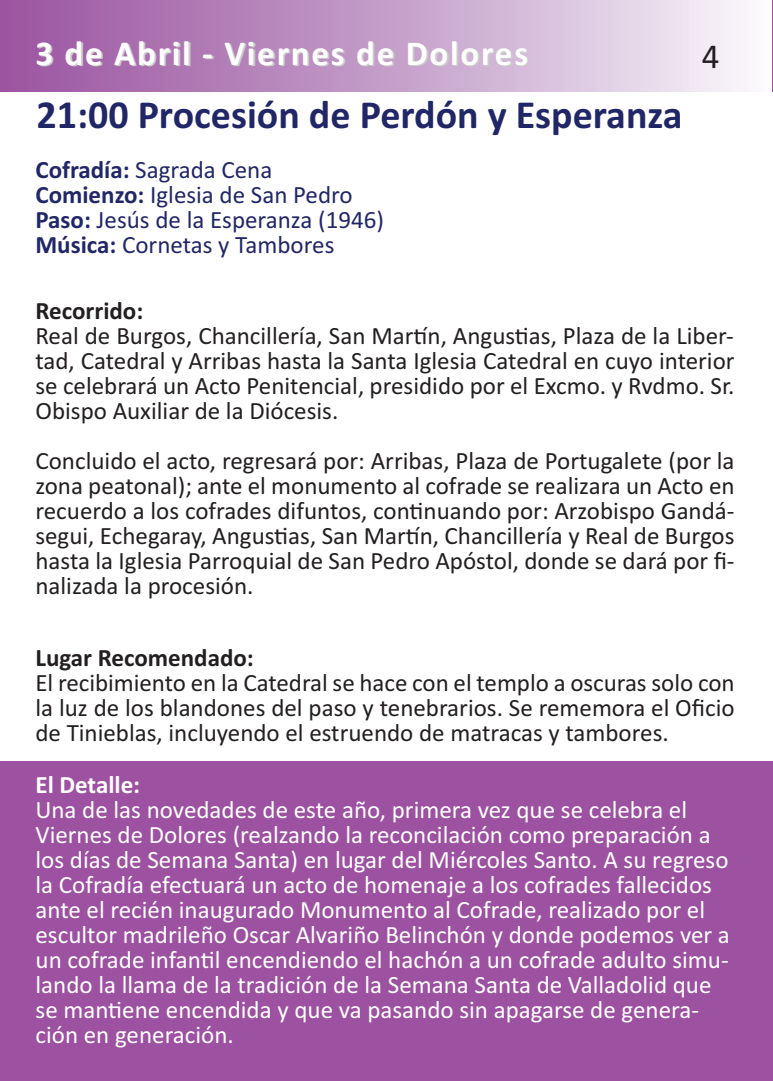
<style>
.page{position:relative;width:773px;height:1081px;background:#fff}
.page>*{position:absolute;margin:0;border:0;box-sizing:border-box;transform-origin:0 0}
.t1{font:700 40px "Calibri";color:#212766}
.t2{font:700 35px "Calibri";letter-spacing:.05em;color:#fff}
.t3{font:35px "Calibri";color:#231f20}
.t4{font:25px/25px "Calibri";color:#231f20;text-align:justify}
.t5{font:25px/25px "Calibri";color:#fff}
.t6{font:25px/25px "Calibri";color:#212766}
.t7{font:700 25px "Calibri";color:#231f20}
.t8{font:700 25px "Calibri";color:#fff}
.s1{font-weight:700}
</style>
<div class="page">
<div style="left:0;top:761px;width:772px;height:320px;background:#9c52a0"></div>
<hr style="left:772px;top:0;width:1px;height:91px;background:#9c52a0">
<div style="left:0;top:0;width:771px;height:91px;background:linear-gradient(to right,#974f9d,#f6f5f9)"></div>
<h2 class="t2" style="left:35px;top:32px;width:494px">3 de Abril - Viernes de Dolores</h2>
<h2 class="t3" style="left:701px;top:35px;width:19px">4</h2>
<h1 class="t1" style="left:36px;top:91px;width:647px">21:00 Procesión de Perdón y Esperanza</h1>
<p class="t6" style="left:35px;top:157px;width:350px"><span class="s1">Cofradía:</span> Sagrada Cena<br><span class="s1">Comienzo:</span> Iglesia de San Pedro<br><span class="s1">Paso:</span> Jesús de la Esperanza (1946)<br><span class="s1">Música:</span> Cornetas y Tambores</p>
<p class="t7" style="left:35px;top:296px;width:109px">Recorrido:</p>
<p class="t4" style="left:35px;top:323px;width:700px">Real de Burgos, Chancillería, San Martín, Angustias, Plaza de la Liber&shy;tad, Catedral y Arribas hasta la Santa Iglesia Catedral en cuyo interior se celebrará un Acto Penitencial, presidido por el Excmo. y Rvdmo. Sr.<br>Obispo Auxiliar de la Diócesis.</p>
<p class="t4" style="left:35px;top:448px;width:700px">Concluido el acto, regresará por: Arribas, Plaza de Portugalete (por la zona peatonal); ante el monumento al cofrade se realizara un Acto en recuerdo a los cofrades difuntos, continuando por: Arzobispo Gandá&shy;segui, Echegaray, Angustias, San Martín, Chancillería y Real de Burgos hasta la Iglesia Parroquial de San Pedro Apóstol, donde se dará por fi&shy;nalizada la procesión.</p>
<p class="t7" style="left:35px;top:643px;width:220px">Lugar Recomendado:</p>
<p class="t4" style="left:35px;top:670px;width:700px">El recibimiento en la Catedral se hace con el templo a oscuras solo con la luz de los blandones del paso y tenebrarios. Se rememora el Oficio de Tinieblas, incluyendo el estruendo de matracas y tambores.</p>
<p class="t8" style="left:35px;top:769px;width:106px">El Detalle:</p>
<p class="t5" style="left:35px;top:796px;width:695px">Una de las novedades de este año, primera vez que se celebra el Viernes de Dolores (realzando la reconcilación como preparación a los días de Semana Santa) en lugar del Miércoles Santo. A su regreso la Cofradía efectuará un acto de homenaje a los cofrades fallecidos ante el recién inaugurado Monumento al Cofrade, realizado por el escultor madrileño Oscar Alvariño Belinchón y donde podemos ver a un cofrade infantil encendiendo el hachón a un cofrade adulto simu&shy;lando la llama de la tradición de la Semana Santa de Valladolid que se mantiene encendida y que va pasando sin apagarse de genera&shy;ción en generación.</p>
</div>
